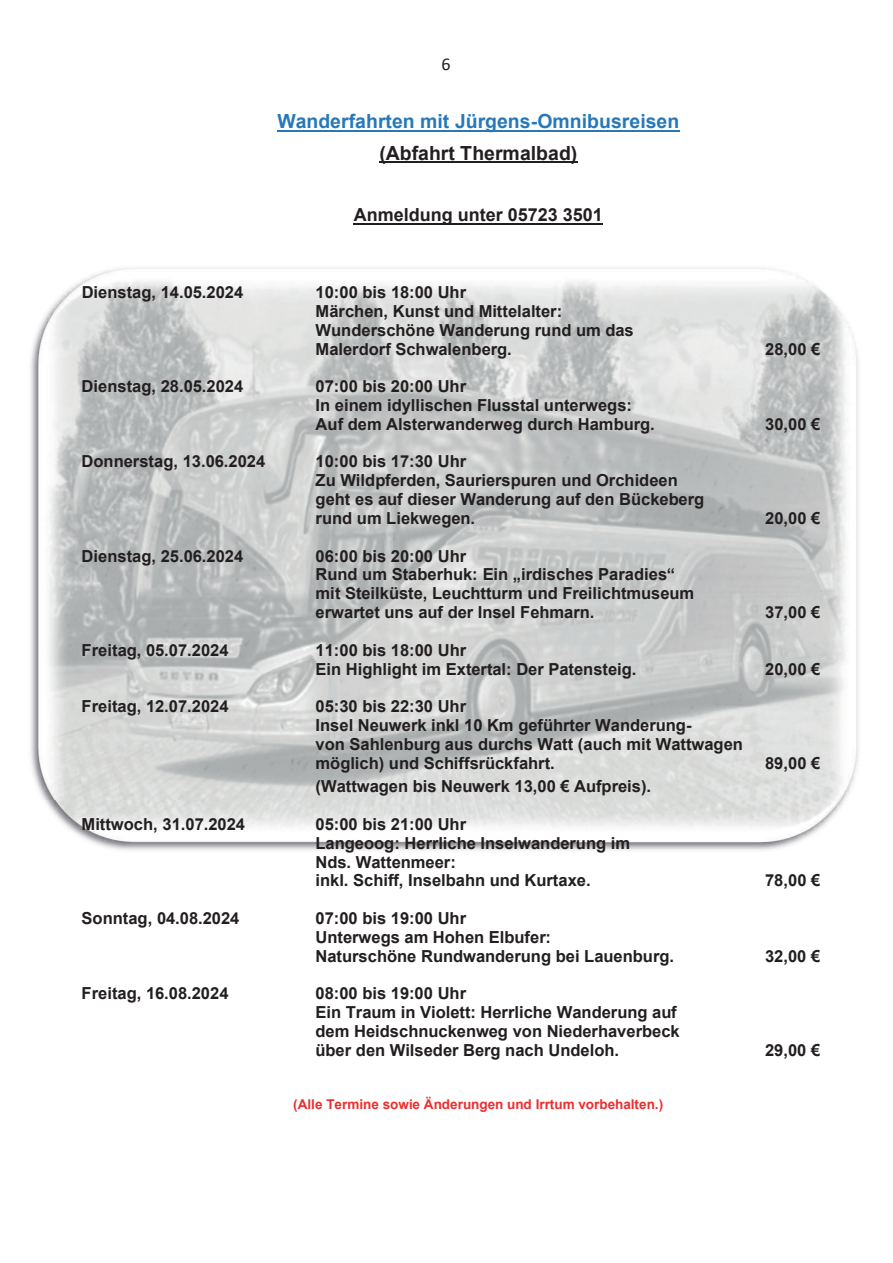
<style>
.page{position:relative;width:893px;height:1263px;background:#fff}
.page>*{position:absolute;margin:0;border:0;box-sizing:border-box;transform-origin:0 0}
.t1{font:700 19.5px "Arial";color:#2778b9}
.t2{font:700 19.5px "Arial";color:#231f20}
.t3{font:700 18px "Arial";color:#231f20}
.t4{font:18px "Calibri";color:#231f20}
.t5{font:700 16.5px/18.9px "Arial";color:#231f20}
.t6{font:700 13.5px "Arial";color:#ee2d2d}
</style>
<div class="page">
<img style="left:30px;top:268px;width:829px;height:582px">
<hr style="left:277px;top:130px;width:402px;height:2px;background:#2778b9">
<hr style="left:379px;top:161px;width:199px;height:2px;background:#231f20">
<hr style="left:354px;top:223px;width:249px;height:2px;background:#231f20">
<p class="t4" style="left:442px;top:52px;width:11px">6</p>
<p class="t1" style="left:277px;top:107px;width:403px">Wanderfahrten mit Jürgens-Omnibusreisen</p>
<p class="t2" style="left:379px;top:139px;width:200px">(Abfahrt Thermalbad)</p>
<p class="t3" style="left:354px;top:202px;width:251px">Anmeldung unter 05723 3501</p>
<p class="t5" style="left:82px;top:283px;width:163px">Dienstag, 14.05.2024</p>
<p class="t5" style="left:316px;top:283px;width:320px">10:00 bis 18:00 Uhr<br>Märchen, Kunst und Mittelalter:<br>Wunderschöne Wanderung rund um das<br>Malerdorf Schwalenberg.</p>
<p class="t5" style="left:82px;top:377px;width:163px">Dienstag, 28.05.2024</p>
<p class="t5" style="left:316px;top:377px;width:341px">07:00 bis 20:00 Uhr<br>In einem idyllischen Flusstal unterwegs:<br>Auf dem Alsterwanderweg durch Hamburg.</p>
<p class="t5" style="left:82px;top:452px;width:185px">Donnerstag, 13.06.2024</p>
<p class="t5" style="left:316px;top:452px;width:390px">10:00 bis 17:30 Uhr<br>Zu Wildpferden, Saurierspuren und Orchideen geht es auf dieser Wanderung auf den Bückeberg rund um Liekwegen.</p>
<p class="t5" style="left:82px;top:546px;width:163px">Dienstag, 25.06.2024</p>
<p class="t5" style="left:316px;top:546px;width:380px">06:00 bis 20:00 Uhr<br>Rund um Staberhuk: Ein „irdisches Paradies“ mit Steilküste, Leuchtturm und Freilichtmuseum erwartet uns auf der Insel Fehmarn.</p>
<p class="t5" style="left:82px;top:641px;width:148px">Freitag, 05.07.2024</p>
<p class="t5" style="left:316px;top:641px;width:322px">11:00 bis 18:00 Uhr<br>Ein Highlight im Extertal: Der Patensteig.</p>
<p class="t5" style="left:82px;top:697px;width:148px">Freitag, 12.07.2024</p>
<p class="t5" style="left:315px;top:697px;width:429px">05:30 bis 22:30 Uhr<br>Insel Neuwerk inkl 10 Km geführter Wanderung-<br>von Sahlenburg aus durchs Watt (auch mit Wattwagen möglich) und Schiffsrückfahrt.</p>
<p class="t5" style="left:315px;top:777px;width:337px">(Wattwagen bis Neuwerk 13,00 € Aufpreis).</p>
<p class="t5" style="left:82px;top:814px;width:165px">Mittwoch, 31.07.2024</p>
<p class="t5" style="left:315px;top:814px;width:316px">05:00 bis 21:00 Uhr<br>Langeoog: Herrliche Inselwanderung im<br>Nds. Wattenmeer:<br>inkl. Schiff, Inselbahn und Kurtaxe.</p>
<p class="t5" style="left:82px;top:909px;width:159px">Sonntag, 04.08.2024</p>
<p class="t5" style="left:315px;top:908px;width:360px">07:00 bis 19:00 Uhr<br>Unterwegs am Hohen Elbufer:<br>Naturschöne Rundwanderung bei Lauenburg.</p>
<p class="t5" style="left:82px;top:984px;width:148px">Freitag, 16.08.2024</p>
<p class="t5" style="left:315px;top:984px;width:366px">08:00 bis 19:00 Uhr<br>Ein Traum in Violett: Herrliche Wanderung auf dem Heidschnuckenweg von Niederhaverbeck über den Wilseder Berg nach Undeloh.</p>
<p class="t6" style="left:293px;top:1094px;width:371px">(Alle Termine sowie Änderungen und Irrtum vorbehalten.)</p>
<p class="t5" style="left:765px;top:340px;width:57px">28,00 €</p>
<p class="t5" style="left:765px;top:415px;width:57px">30,00 €</p>
<p class="t5" style="left:765px;top:509px;width:57px">20,00 €</p>
<p class="t5" style="left:765px;top:603px;width:57px">37,00 €</p>
<p class="t5" style="left:765px;top:659px;width:57px">20,00 €</p>
<p class="t5" style="left:765px;top:754px;width:57px">89,00 €</p>
<p class="t5" style="left:765px;top:871px;width:57px">78,00 €</p>
<p class="t5" style="left:765px;top:947px;width:57px">32,00 €</p>
<p class="t5" style="left:765px;top:1041px;width:57px">29,00 €</p>
</div>
